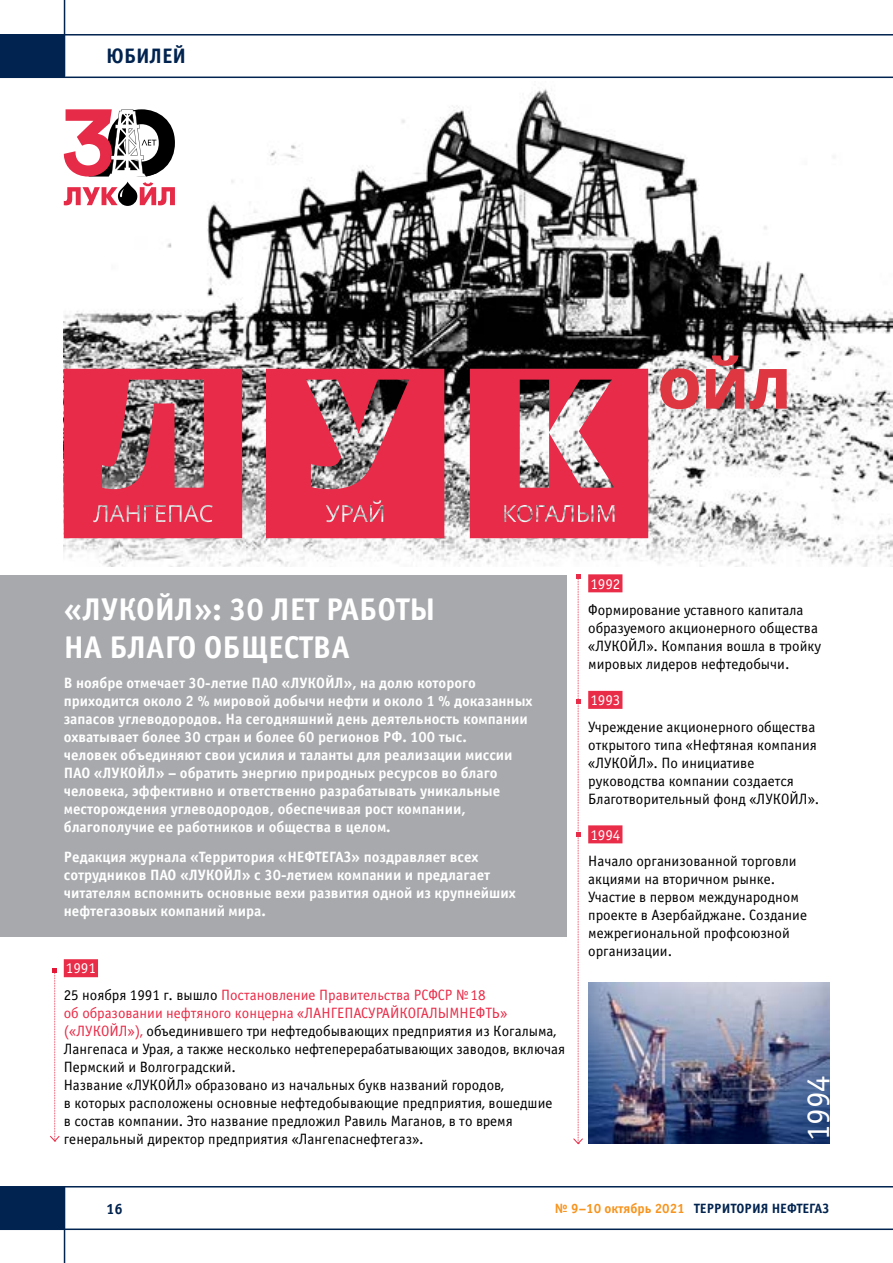
<style>
.page{position:relative;width:893px;height:1263px;background:#fff}
.page>*{position:absolute;margin:0;border:0;box-sizing:border-box;transform-origin:0 0}
.t1{font:33px "Officina Sans C";color:#fff}
.t2{font:700 31.5px/37.8px "Officina Sans C";color:#fff}
.t3{font:700 21px "Officina Sans C";color:#00234f}
.t4{font:15px/18px "Officina Sans C";color:#000}
.t5{font:700 15px/18px "Officina Sans C";color:#fff}
.t6{font:15px/26.5px "Officina Sans C";color:#e92c48}
.t7{font:15px "Officina Sans C";color:#fff}
.t8{font:700 15px "Officina Sans C";color:#00234f}
.t9{font:700 13.5px "Officina Sans C";color:#00234f}
.s1{color:#fff}
.s2{color:#000}
.s3{color:#e92c48}
.s4{color:#f7941e}
</style>
<div class="page">
<hr style="left:0;top:77px;width:893px;height:1px;background:#00234f">
<hr style="left:64px;top:0;width:1px;height:77px;background:#00234f">
<hr style="left:0;top:34px;width:893px;height:2px;background:#00234f">
<div style="left:0;top:35px;width:64px;height:42px;background:#00234f"></div>
<hr style="left:0;top:1186px;width:893px;height:1px;background:#00234f">
<hr style="left:64px;top:1186px;width:1px;height:77px;background:#00234f">
<hr style="left:0;top:1228px;width:893px;height:2px;background:#00234f">
<div style="left:0;top:1187px;width:64px;height:42px;background:#00234f"></div>
<img style="left:64px;top:88px;width:829px;height:479px">
<div style="left:64px;top:959px;width:34px;height:18px;background:#e92c48"></div>
<div style="left:588px;top:574px;width:34px;height:18px;background:#e92c48"></div>
<div style="left:588px;top:691px;width:34px;height:18px;background:#e92c48"></div>
<div style="left:588px;top:825px;width:34px;height:18px;background:#e92c48"></div>
<div style="left:0;top:575px;width:567px;height:362px;background:#a7a9ac"></div>
<svg style="left:64px;top:109px;width:111px;height:97px"></svg>
<svg style="left:660px;top:368px;width:39px;height:41px;background:#d86f76"></svg>
<svg style="left:706px;top:355px;width:81px;height:54px"></svg>
<svg style="left:64px;top:369px;width:178px;height:169px;background:#d04157"></svg>
<svg style="left:266px;top:369px;width:178px;height:169px;background:#d43d54"></svg>
<svg style="left:470px;top:369px;width:178px;height:169px;background:#db4a61"></svg>
<svg style="left:50px;top:968px;width:10px;height:174px"></svg>
<svg style="left:573px;top:574px;width:10px;height:570px"></svg>
<img style="left:588px;top:983px;width:241px;height:161px">
<h3 class="t3" style="left:106px;top:44px;width:81px">ЮБИЛЕЙ</h3>
<h2 class="t2" style="left:64px;top:591px;width:373px">«ЛУКОЙЛ»: 30 ЛЕТ РАБОТЫ<br>НА БЛАГО ОБЩЕСТВА</h2>
<p class="t5" style="left:64px;top:674px;width:470px">В ноябре отмечает 30‑летие ПАО «ЛУКОЙЛ», на долю которого приходится около 2 % мировой добычи нефти и около 1 % доказанных запасов углеводородов. На сегодняшний день деятельность компании охватывает более 30 стран и более 60 регионов РФ. 100 тыс.<br>человек объединяют свои усилия и таланты для реализации миссии ПАО «ЛУКОЙЛ» – обратить энергию природных ресурсов во благо человека, эффективно и ответственно разрабатывать уникальные месторождения углеводородов, обеспечивая рост компании, благополучие ее работников и общества в целом.</p>
<p class="t5" style="left:64px;top:848px;width:453px">Редакция журнала «Территория «НЕФТЕГАЗ» поздравляет всех сотрудников ПАО «ЛУКОЙЛ» с 30‑летием компании и предлагает читателям вспомнить основные вехи развития одной из крупнейших нефтегазовых компаний мира.</p>
<p class="t6" style="left:64px;top:955px;width:423px"><span class="s1">1991<br></span><span class="s2">25 ноября 1991 г. вышло</span> Постановление Правительства РСФСР №18</p>
<p class="t4" style="left:64px;top:1004px;width:503px"><span class="s3">об образовании нефтяного концерна «ЛАНГЕПАСУРАЙКОГАЛЫМНЕФТЬ» («ЛУКОЙЛ»),</span> объединившего три нефтедобывающих предприятия из Когалыма, Лангепаса и Урая, а также несколько нефтеперерабатывающих заводов, включая Пермский и Волгоградский.<br>Название «ЛУКОЙЛ» образовано из начальных букв названий городов,<br>в которых расположены основные нефтедобывающие предприятия, вошедшие<br>в состав компании. Это название предложил Равиль Маганов, в то время генеральный директор предприятия «Лангепаснефтегаз».</p>
<p class="t7" style="left:590px;top:575px;width:31px">1992</p>
<p class="t4" style="left:588px;top:601px;width:234px">Формирование уставного капитала образуемого акционерного общества «ЛУКОЙЛ». Компания вошла в тройку мировых лидеров нефтедобычи.</p>
<p class="t7" style="left:590px;top:692px;width:31px">1993</p>
<p class="t4" style="left:588px;top:718px;width:233px">Учреждение акционерного общества открытого типа «Нефтяная компания «ЛУКОЙЛ». По инициативе руководства компании создается<br>Благотворительный фонд «ЛУКОЙЛ».</p>
<p class="t7" style="left:590px;top:826px;width:31px">1994</p>
<p class="t4" style="left:588px;top:852px;width:220px">Начало организованной торговли акциями на вторичном рынке.<br>Участие в первом международном проекте в Азербайджане. Создание межрегиональной профсоюзной организации.</p>
<h1 class="t1" style="left:800px;top:1141px;width:67px;rotate:-90deg">1994</h1>
<p class="t8" style="left:106px;top:1200px;width:18px">16</p>
<p class="t9" style="left:555px;top:1201px;width:276px"><span class="s4">№ 9–10 октябрь 2021</span> ТЕРРИТОРИЯ НЕФТЕГАЗ</p>
</div>
